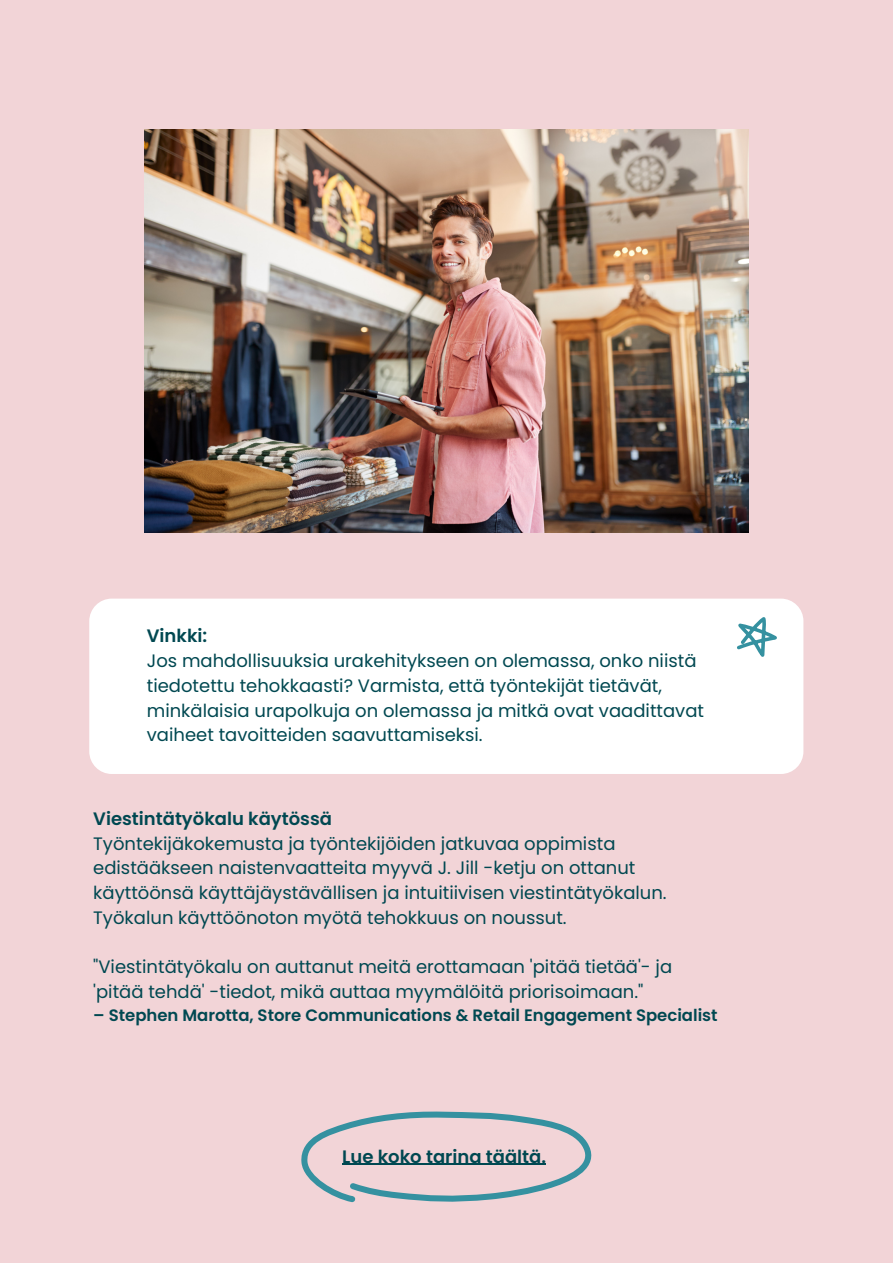
<style>
.page{position:relative;width:893px;height:1264px;background:#fff}
.page>*{position:absolute;margin:0;border:0;box-sizing:border-box;transform-origin:0 0}
.t1{font:18px/24.8px "Poppins";color:#004851}
.t2{font:600 18px "Poppins";color:#004851}
.t3{font:600 16.5px "Poppins";color:#004851}
</style>
<div class="page">
<div style="left:0;top:0;width:892px;height:1262px;background:#f2d4d7"></div>
<svg style="left:301px;top:1111px;width:291px;height:92px"></svg>
<div style="left:89px;top:598px;width:714px;height:176px;background:#fff;border-radius:22px"></div>
<svg style="left:737px;top:617px;width:40px;height:40px"></svg>
<img style="left:144px;top:129px;width:604px;height:403px">
<hr style="left:342px;top:1163px;width:204px;height:1px;background:#004851">
<p class="t2" style="left:147px;top:623px;width:62px">Vinkki:</p>
<p class="t1" style="left:147px;top:648px;width:558px">Jos mahdollisuuksia urakehitykseen on olemassa, onko niistä tiedotettu tehokkaasti? Varmista, että työntekijät tietävät, minkälaisia urapolkuja on olemassa ja mitkä ovat vaadittavat vaiheet tavoitteiden saavuttamiseksi.</p>
<p class="t2" style="left:93px;top:806px;width:240px">Viestintätyökalu käytössä</p>
<p class="t1" style="left:93px;top:831px;width:575px">Työntekijäkokemusta ja työntekijöiden jatkuvaa oppimista edistääkseen naistenvaatteita myyvä J. Jill -ketju on ottanut käyttöönsä käyttäjäystävällisen ja intuitiivisen viestintätyökalun.<br>Työkalun käyttöönoton myötä tehokkuus on noussut.</p>
<p class="t1" style="left:93px;top:954px;width:580px">"Viestintätyökalu on auttanut meitä erottamaan 'pitää tietää'- ja 'pitää tehdä' -tiedot, mikä auttaa myymälöitä priorisoimaan."</p>
<p class="t3" style="left:93px;top:1003px;width:626px">– Stephen Marotta, Store Communications &amp; Retail Engagement Specialist</p>
<p class="t2" style="left:342px;top:1143px;width:205px">Lue koko tarina täältä.</p>
</div>
